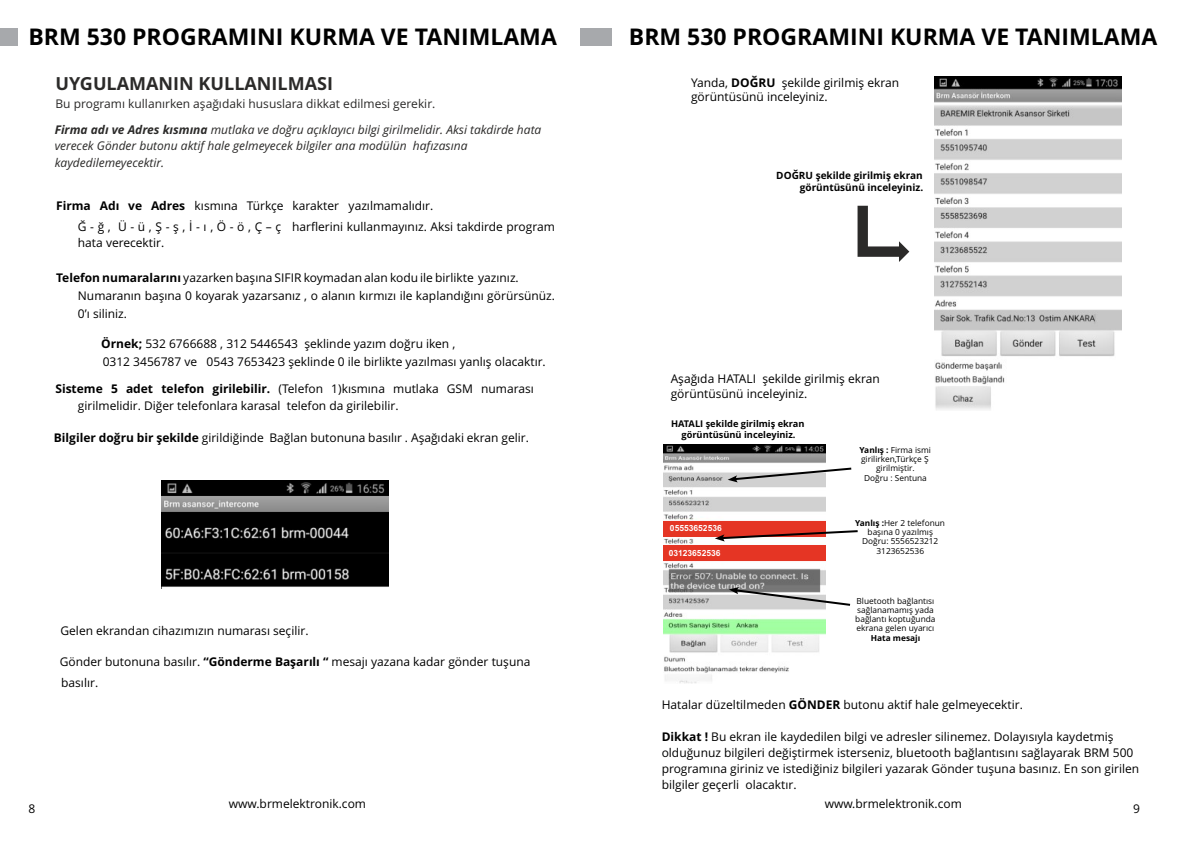
<style>
.page{position:relative;width:1191px;height:841px;background:#fff}
.page>*{position:absolute;margin:0;border:0;box-sizing:border-box;transform-origin:0 0}
.t1{font:700 23px "Open Sans";color:#000}
.t2{font:700 18px "Open Sans";color:#2b2a29}
.t3{font:12px/16px "Open Sans";color:#000}
.t4{font:12px/25.7px "Open Sans";color:#2b2a29}
.t5{font:italic 12px/16.3px "Open Sans";color:#2b2a29}
.t6{font:700 10px/12px "Open Sans";color:#000;text-align:right}
.t7{font:700 9.2px/11.1px "Open Sans";color:#000;text-align:center}
.t8{font:700 8.5px "Arial";color:#fefefe}
.t9{font:8.3px/9.2px "Open Sans";color:#000;text-align:center}
.t10{font:700 8.3px "Open Sans";color:#000}
.s1{font-weight:700;font-style:italic}
.s2{font-style:italic}
.s3{font-weight:700}
</style>
<div class="page">
<div style="left:580px;top:29px;width:31px;height:17px;background:#a7a9ac"></div>
<div style="left:0;top:29px;width:17px;height:17px;background:#a7a9ac"></div>
<img style="left:934px;top:77px;width:187px;height:333px">
<img style="left:663px;top:445px;width:162px;height:238px">
<div style="left:663px;top:546px;width:162px;height:15px;background:#e53524"></div>
<div style="left:663px;top:521px;width:162px;height:16px;background:#e53524"></div>
<svg style="left:727px;top:466px;width:125px;height:16px"></svg>
<svg style="left:714px;top:529px;width:144px;height:13px"></svg>
<svg style="left:728px;top:587px;width:123px;height:20px"></svg>
<img style="left:161px;top:481px;width:227px;height:107px">
<svg style="left:857px;top:206px;width:52px;height:56px"></svg>
<h1 class="t1" style="left:28px;top:27px;width:530px">BRM 530 PROGRAMINI KURMA VE TANIMLAMA</h1>
<h2 class="t2" style="left:55px;top:77px;width:279px">UYGULAMANIN KULLANILMASI</h2>
<p class="t4" style="left:55px;top:92px;width:488px">Bu programı kullanırken aşağıdaki hususlara dikkat edilmesi gerekir.<br><span class="s1">Firma adı ve Adres kısmına</span> <span class="s2">mutlaka ve doğru açıklayıcı bilgi girilmelidir. Aksi takdirde hata</span></p>
<p class="t5" style="left:55px;top:139px;width:414px">verecek Gönder butonu aktif hale gelmeyecek bilgiler ana modülün hafızasına kaydedilemeyecektir.</p>
<p class="t3" style="left:56px;top:199px;width:378px"><span class="s3">Firma Adı ve Adres</span> kısmına Türkçe karakter yazılmamalıdır.</p>
<p class="t3" style="left:78px;top:220px;width:478px">Ğ - ğ , Ü - ü , Ş - ş , İ - ı , Ö - ö , Ç – ç harflerini kullanmayınız. Aksi takdirde program hata verecektir.</p>
<p class="t3" style="left:78px;top:270px;width:478px;line-height:18.2px;text-indent:-22px"><span class="s3">Telefon numaralarını</span> yazarken başına SIFIR koymadan alan kodu ile birlikte yazınız.<br>Numaranın başına 0 koyarak yazarsanız , o alanın kırmızı ile kaplandığını görürsünüz.<br>0’ı siliniz.</p>
<p class="t3" style="left:101px;top:335px;width:446px;line-height:18.6px"><span class="s3">Örnek;</span> 532 6766688 , 312 5446543 şeklinde yazım doğru iken ,<br>0312 3456787 ve 0543 7653423 şeklinde 0 ile birlikte yazılması yanlış olacaktır.</p>
<p class="t3" style="left:78px;top:382px;width:457px;line-height:16.7px;text-indent:-22px"><span class="s3">Sisteme 5 adet telefon girilebilir.</span> (Telefon 1)kısmına mutlaka GSM numarası girilmelidir. Diğer telefonlara karasal telefon da girilebilir.</p>
<p class="t3" style="left:54px;top:431px;width:476px"><span class="s3">Bilgiler doğru bir şekilde</span> girildiğinde Bağlan butonuna basılır . Aşağıdaki ekran gelir.</p>
<p class="t3" style="left:60px;top:624px;width:249px">Gelen ekrandan cihazımızın numarası seçilir.</p>
<p class="t3" style="left:60px;top:653px;width:472px;line-height:20.5px">Gönder butonuna basılır. <span class="s3">“Gönderme Başarılı “</span> mesajı yazana kadar gönder tuşuna basılır.</p>
<h1 class="t1" style="left:628px;top:27px;width:530px">BRM 530 PROGRAMINI KURMA VE TANIMLAMA</h1>
<p class="t3" style="left:690px;top:77px;width:209px;line-height:14px">Yanda, <span class="s3">DOĞRU</span> şekilde girilmiş ekran görüntüsünü inceleyiniz.</p>
<p class="t6" style="left:776px;top:170px;width:148px">DOĞRU şekilde girilmiş ekran görüntüsünü inceleyiniz.</p>
<p class="t3" style="left:670px;top:372px;width:210px;line-height:15px">Aşağıda HATALI şekilde girilmiş ekran görüntüsünü inceleyiniz.</p>
<p class="t7" style="left:671px;top:419px;width:135px">HATALI şekilde girilmiş ekran görüntüsünü inceleyiniz.</p>
<p class="t8" style="left:669px;top:525px;width:53px">05553652536</p>
<p class="t8" style="left:668px;top:550px;width:53px">03123652536</p>
<p class="t9" style="left:859px;top:446px;width:73px"><span class="s3">Yanlış :</span> Firma ismi girilirken,Türkçe Ş girilmiştir.<br>Doğru : Sentuna</p>
<p class="t9" style="left:854px;top:519px;width:91px"><span class="s3">Yanlış :</span>Her 2 telefonun başına 0 yazılmış<br>Doğru: 5556523212<br>3123652536</p>
<p class="t9" style="left:855px;top:597px;width:82px;text-align:left">Bluetooth bağlantısı sağlanamamış yada bağlantı koptuğunda ekrana gelen uyarıcı</p>
<p class="t10" style="left:870px;top:634px;width:51px">Hata mesajı</p>
<p class="t3" style="left:661px;top:698px;width:362px">Hatalar düzeltilmeden <span class="s3">GÖNDER</span> butonu aktif hale gelmeyecektir.</p>
<p class="t3" style="left:661px;top:730px;width:479px"><span class="s3">Dikkat !</span> Bu ekran ile kaydedilen bilgi ve adresler silinemez. Dolayısıyla kaydetmiş olduğunuz bilgileri değiştirmek isterseniz, bluetooth bağlantısını sağlayarak BRM 500 programına giriniz ve istediğiniz bilgileri yazarak Gönder tuşuna basınız. En son girilen bilgiler geçerli olacaktır.</p>
<p class="t3" style="left:28px;top:801px;width:8px">8</p>
<p class="t3" style="left:229px;top:797px;width:139px">www.brmelektronik.com</p>
<p class="t3" style="left:1132px;top:801px;width:8px">9</p>
<p class="t3" style="left:824px;top:797px;width:139px">www.brmelektronik.com</p>
</div>
